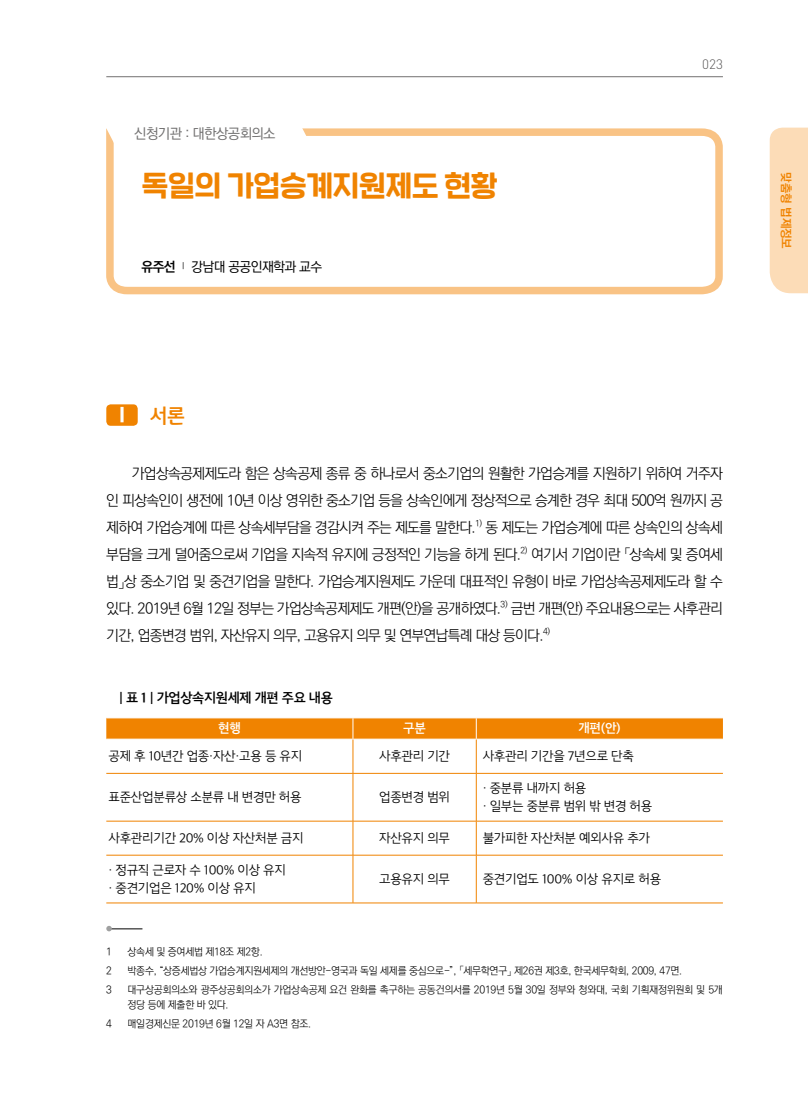
<style>
.page{position:relative;width:808px;height:1106px;background:#fff}
.page>*{position:absolute;margin:0;border:0;box-sizing:border-box;transform-origin:0 0}
.t1{font:28.65px "SD Nemony a Basic";color:#f08300}
.t2{font:19.5px "SD Ongothic";color:#f08300}
.t3{font:300 14.7px/27px "Ko Pub Dotum";letter-spacing:-.05em;color:#000;text-align:justify}
.t4{font:500 14.25px "Ko Pub Dotum";letter-spacing:-.04em;color:#727171}
.t5{font:13.5px "SD Gothic Neob e Sm";letter-spacing:-.025em;color:#000}
.t6{font:500 13.5px "Ko Pub Dotum";letter-spacing:-.04em;color:#000}
.t7{font:300 13.5px "DIN Pro";color:#595757}
.t8{font:12.75px/18px "SD Gothic Neob b Lt";letter-spacing:-.02em;color:#000}
.t9{font:12.75px "SD Gothic Neob e Sm";color:#fff}
.t10{font:700 12px "Ko Pub Dotum";color:#f08300}
.t11{font:300 10.5px/15px "Ko Pub Dotum";letter-spacing:-.025em;color:#000}
.t12{font:300 8.55px "Ko Pub Dotum";color:#000}
.s1{font-weight:700}
.s2{font-family:"SD Nemony a Basic";font-size:21px;color:#fff}
</style>
<div class="page">
<hr style="left:106px;top:76px;width:617px;height:1px;background:#727171">
<div style="left:770px;top:128px;width:38px;height:165px;background:#fcdcb7"></div>
<div style="left:106px;top:404px;width:32px;height:22px;background:#f08300;border-radius:4px"></div>
<div style="left:106px;top:718px;width:617px;height:20px;background:#f08300"></div>
<hr style="left:353px;top:739px;width:1px;height:34px;background:#f08300">
<hr style="left:476px;top:739px;width:1px;height:34px;background:#f08300">
<hr style="left:353px;top:773px;width:1px;height:48px;background:#f08300">
<hr style="left:476px;top:773px;width:1px;height:48px;background:#f08300">
<hr style="left:353px;top:821px;width:1px;height:34px;background:#f08300">
<hr style="left:476px;top:821px;width:1px;height:34px;background:#f08300">
<hr style="left:353px;top:855px;width:1px;height:47px;background:#f08300">
<hr style="left:476px;top:855px;width:1px;height:47px;background:#f08300">
<hr style="left:106px;top:773px;width:247px;height:1px;background:#f08300">
<hr style="left:353px;top:773px;width:123px;height:1px;background:#f08300">
<hr style="left:476px;top:773px;width:247px;height:1px;background:#f08300">
<hr style="left:106px;top:821px;width:247px;height:1px;background:#f08300">
<hr style="left:353px;top:821px;width:123px;height:1px;background:#f08300">
<hr style="left:476px;top:821px;width:247px;height:1px;background:#f08300">
<hr style="left:106px;top:855px;width:247px;height:1px;background:#f08300">
<hr style="left:353px;top:855px;width:123px;height:1px;background:#f08300">
<hr style="left:476px;top:855px;width:247px;height:1px;background:#f08300">
<hr style="left:106px;top:902px;width:247px;height:1px;background:#f08300">
<hr style="left:353px;top:902px;width:123px;height:1px;background:#f08300">
<hr style="left:476px;top:902px;width:247px;height:1px;background:#f08300">
<hr style="left:108px;top:928px;width:34px;height:1px;background:#000">
<svg style="left:106px;top:926px;width:6px;height:5px"></svg>
<svg style="left:106px;top:128px;width:617px;height:167px"></svg>
<svg style="left:106px;top:128px;width:209px;height:24px"></svg>
<p class="t4" style="left:134px;top:126px;width:143px">신청기관 : 대한상공회의소</p>
<h1 class="t1" style="left:142px;top:171px;width:357px">독일의 가업승계지원제도 현황</h1>
<p class="t6" style="left:141px;top:260px;width:182px"><span class="s1">유주선</span> <sup>|</sup> 강남대 공공인재학과 교수</p>
<h2 class="t2" style="left:113px;top:405px;width:74px"><span class="s2">Ⅰ</span> 서론</h2>
<p class="t7" style="left:702px;top:55px;width:22px">023</p>
<p class="t3" style="left:106px;top:461px;width:618px;text-indent:26px">가업상속공제제도라 함은 상속공제 종류 중 하나로서 중소기업의 원활한 가업승계를 지원하기 위하여 거주자 인 피상속인이 생전에 10년 이상 영위한 중소기업 등을 상속인에게 정상적으로 승계한 경우 최대 500억 원까지 공 제하여 가업승계에 따른 상속세부담을 경감시켜 주는 제도를 말한다.</p>
<p class="t12" style="left:475px;top:519px;width:9px">1)</p>
<p class="t3" style="left:106px;top:515px;width:618px;text-indent:379px">동 제도는 가업승계에 따른 상속인의 상속세 부담을 크게 덜어줌으로써 기업을 지속적 유지에 긍정적인 기능을 하게 된다.</p>
<p class="t12" style="left:520px;top:546px;width:9px">2)</p>
<p class="t3" style="left:106px;top:542px;width:618px;text-indent:425px">여기서 기업이란 「상속세 및 증여세 법」상 중소기업 및 중견기업을 말한다. 가업승계지원제도 가운데 대표적인 유형이 바로 가업상속공제제도라 할 수 있다. 2019년 6월 12일 정부는 가업상속공제제도 개편(안)을 공개하였다.</p>
<p class="t12" style="left:501px;top:600px;width:9px">3)</p>
<p class="t3" style="left:106px;top:596px;width:618px;text-indent:404px">금번 개편(안) 주요내용으로는 사후관리 기간, 업종변경 범위, 자산유지 의무, 고용유지 의무 및 연부연납특례 대상 등이다.</p>
<p class="t12" style="left:543px;top:627px;width:9px">4)</p>
<p class="t5" style="left:119px;top:691px;width:215px">| 표 1 | 가업상속지원세제 개편 주요 내용</p>
<p class="t9" style="left:218px;top:722px;width:24px">현행</p>
<p class="t9" style="left:403px;top:722px;width:24px">구분</p>
<p class="t9" style="left:578px;top:722px;width:44px">개편(안)</p>
<p class="t8" style="left:108px;top:747px;width:195px">공제 후 10년간 업종·자산·고용 등 유지</p>
<p class="t8" style="left:379px;top:747px;width:72px">사후관리 기간</p>
<p class="t8" style="left:483px;top:747px;width:153px">사후관리 기간을 7년으로 단축</p>
<p class="t8" style="left:108px;top:788px;width:195px">표준산업분류상 소분류 내 변경만 허용</p>
<p class="t8" style="left:379px;top:788px;width:72px">업종변경 범위</p>
<p class="t8" style="left:483px;top:779px;width:171px">· 중분류 내까지 허용<br>· 일부는 중분류 범위 밖 변경 허용</p>
<p class="t8" style="left:108px;top:829px;width:197px">사후관리기간 20% 이상 자산처분 금지</p>
<p class="t8" style="left:379px;top:829px;width:72px">자산유지 의무</p>
<p class="t8" style="left:483px;top:829px;width:169px">불가피한 자산처분 예외사유 추가</p>
<p class="t8" style="left:108px;top:861px;width:179px">· 정규직 근로자 수 100% 이상 유지 · 중견기업은 120% 이상 유지</p>
<p class="t8" style="left:379px;top:870px;width:72px">고용유지 의무</p>
<p class="t8" style="left:483px;top:870px;width:180px">중견기업도 100% 이상 유지로 허용</p>
<p class="t11" style="left:106px;top:944px;width:7px">1</p>
<p class="t11" style="left:128px;top:944px;width:137px">상속세 및 증여세법 제18조 제2항.</p>
<p class="t11" style="left:106px;top:963px;width:7px">2</p>
<p class="t11" style="left:128px;top:963px;width:556px">박종수, “상증세법상 가업승계지원세제의 개선방안-영국과 독일 세제를 중심으로-”, 「세무학연구」 제26권 제3호, 한국세무학회, 2009, 47면.</p>
<p class="t11" style="left:106px;top:982px;width:7px">3</p>
<p class="t11" style="left:128px;top:982px;width:597px">대구상공회의소와 광주상공회의소가 가업상속공제 요건 완화를 촉구하는 공동건의서를 2019년 5월 30일 정부와 청와대, 국회 기획재정위원회 및 5개 정당 등에 제출한 바 있다.</p>
<p class="t11" style="left:106px;top:1017px;width:7px">4</p>
<p class="t11" style="left:128px;top:1017px;width:185px">매일경제신문 2019년 6월 12일 자 A3면 참조.</p>
<p class="t10" style="left:792px;top:172px;width:78px;rotate:90deg">맞춤형 법제정보</p>
</div>
